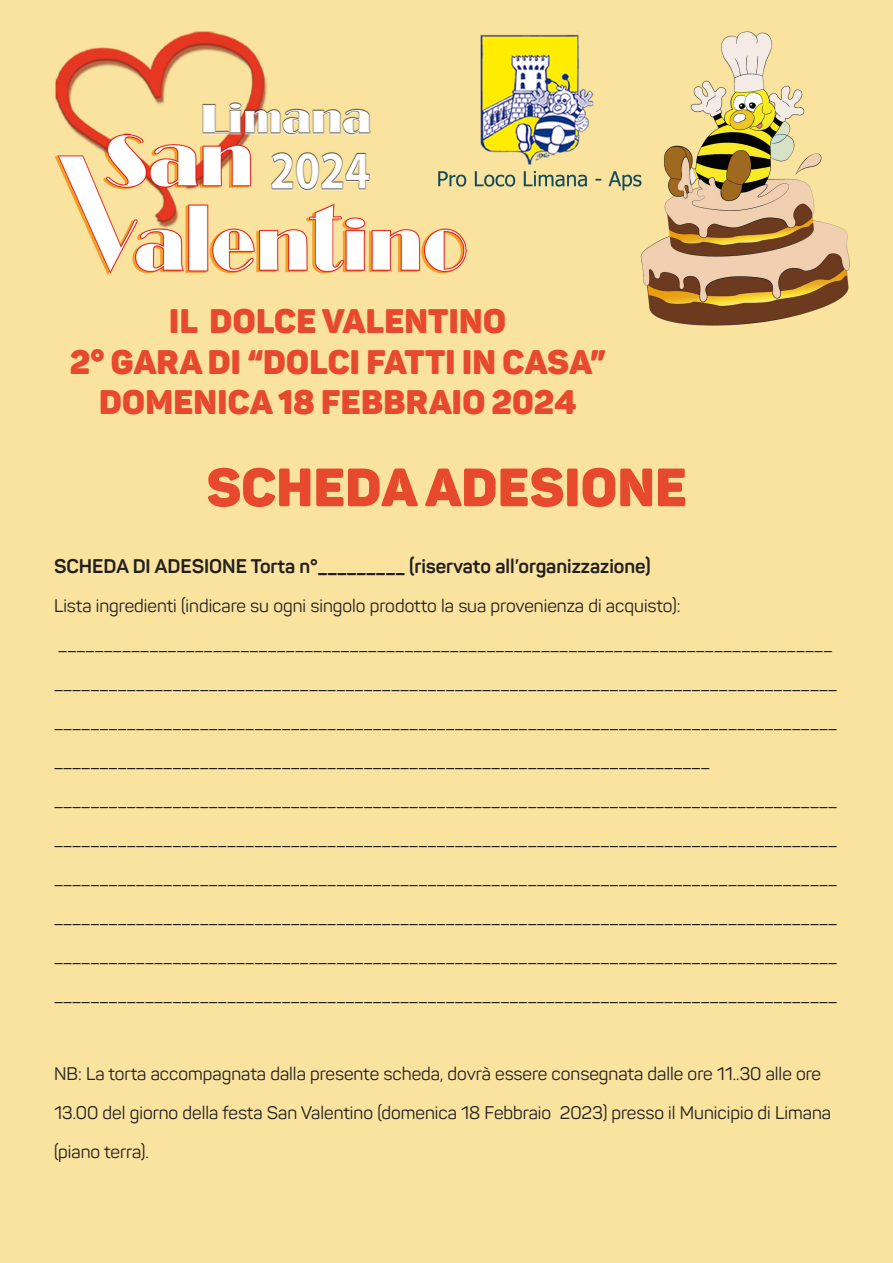
<style>
.page{position:relative;width:893px;height:1263px;background:#fff}
.page>*{position:absolute;margin:0;border:0;box-sizing:border-box;transform-origin:0 0}
.t1{font:900 53.1px "Panton";letter-spacing:.01em;color:#e7492e}
.t2{font:900 33.6px "Panton";letter-spacing:.01em;color:#e7492e}
.t3{font:700 19.5px "Panton";color:#231f20}
.t4{font:18px/39px "Panton";color:#231f20}
</style>
<div class="page">
<img style="left:0;top:0;width:893px;height:1263px">
<p class="t2" style="left:169px;top:299px;width:338px">IL DOLCE VALENTINO</p>
<p class="t2" style="left:70px;top:340px;width:537px">2° GARA DI “DOLCI FATTI IN CASA”</p>
<p class="t2" style="left:99px;top:381px;width:479px">DOMENICA 18 FEBBRAIO 2024</p>
<p class="t1" style="left:206px;top:454px;width:482px">SCHEDA ADESIONE</p>
<p class="t3" style="left:54px;top:554px;width:598px">SCHEDA DI ADESIONE Torta n°_________ (riservato all’organizzazione)</p>
<p class="t4" style="left:54px;top:586px;width:628px">Lista ingredienti (indicare su ogni singolo prodotto la sua provenienza di acquisto):</p>
<p class="t4" style="left:54px;top:625px;width:785px">_____________________________________________________________________________________ ______________________________________________________________________________________ ______________________________________________________________________________________ ________________________________________________________________________ ______________________________________________________________________________________ ______________________________________________________________________________________ ______________________________________________________________________________________ ______________________________________________________________________________________ ______________________________________________________________________________________ ______________________________________________________________________________________</p>
<p class="t4" style="left:54px;top:1054px;width:779px">NB: La torta accompagnata dalla presente scheda, dovrà essere consegnata dalle ore 11..30 alle ore<br>13.00 del giorno della festa San Valentino (domenica 18 Febbraio 2023) presso il Municipio di Limana (piano terra).</p>
</div>
